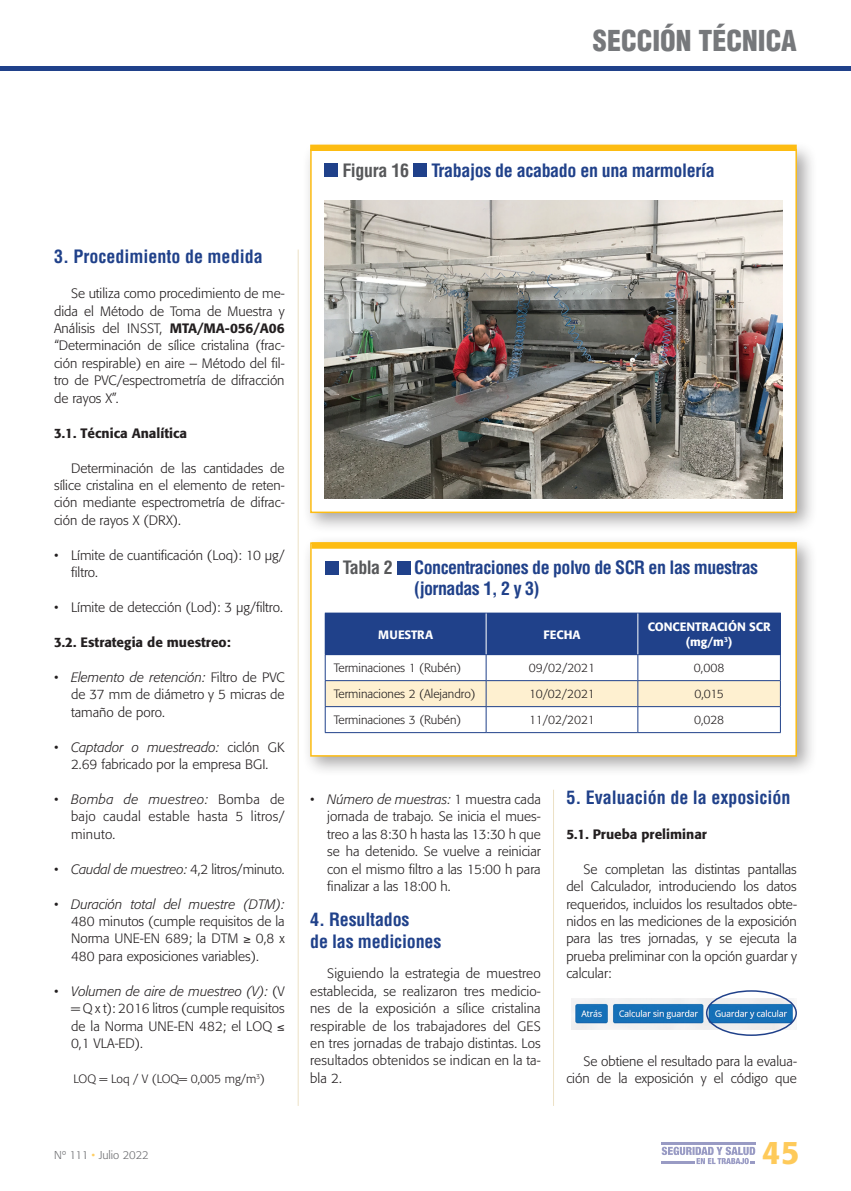
<style>
.page{position:relative;width:851px;height:1191px;background:#fff}
.page>*{position:absolute;margin:0;border:0;box-sizing:border-box;transform-origin:0 0}
.t1{font:500 32.4px "Formata";color:#feca5a}
.t2{font:900 condensed 28.05px "Helvetica LT Std";color:#76787b}
.t3{font:700 condensed 18px/21.6px "Helvetica LT Std";letter-spacing:-.02em;color:#20418a}
.t4{font:700 condensed 18px "Helvetica LT Std";color:#20418a}
.t5{font:700 condensed 18px "Helvetica LT Std";letter-spacing:-.03em;color:#57585a}
.t6{font:300 13.5px/17.4px "Formata";color:#231f20;text-align:justify}
.t7{font:500 13.5px "Formata";color:#231f20}
.t8{font:300 12px "Formata";color:#231f20}
.t9{font:500 12px/15px "Formata";color:#fff;text-align:center}
.t10{font:300 11.25px "Formata";color:#6c6d70}
.s1{color:#57585a}
.s2{font-weight:500}
.s3{font-style:italic}
.s4{color:#fece64}
</style>
<div class="page">
<div style="left:302px;top:534px;width:515px;height:243px;background:#231f20;opacity:.4"></div>
<div style="left:310px;top:542px;width:486px;height:214px;background:#fff;border:2px solid #fdbc12"></div>
<hr style="left:0;top:67px;width:850px;height:4px;background:#20418a">
<svg style="left:311px;top:542px;width:485px;height:7px;background:#fcbf1f"></svg>
<div style="left:397px;top:561px;width:13px;height:13px;background:#20418a"></div>
<div style="left:325px;top:561px;width:14px;height:13px;background:#20418a"></div>
<div style="left:302px;top:141px;width:515px;height:392px;background:#231f20;opacity:.4"></div>
<hr style="left:553px;top:789px;width:1px;height:317px;background:#ece1c5">
<hr style="left:298px;top:249px;width:1px;height:857px;background:#ece1c5">
<svg style="left:661px;top:1146px;width:94px;height:18px"></svg>
<hr style="left:661px;top:1161px;width:33px;height:3px;background:#999bc4">
<hr style="left:661px;top:1142px;width:94px;height:2px;background:#999bc4">
<div style="left:325px;top:613px;width:161px;height:41px;background:#20418a"></div>
<div style="left:486px;top:613px;width:151px;height:41px;background:#20418a"></div>
<div style="left:637px;top:613px;width:143px;height:41px;background:#20418a"></div>
<div style="left:325px;top:680px;width:161px;height:26px;background:#fef0d0"></div>
<div style="left:486px;top:680px;width:151px;height:26px;background:#fef0d0"></div>
<div style="left:637px;top:680px;width:143px;height:26px;background:#fef0d0"></div>
<hr style="left:325px;top:732px;width:161px;height:1px;background:#20418a">
<hr style="left:486px;top:732px;width:151px;height:1px;background:#20418a">
<hr style="left:637px;top:732px;width:143px;height:1px;background:#20418a">
<hr style="left:325px;top:612px;width:161px;height:1px;background:#20418a">
<hr style="left:486px;top:612px;width:151px;height:1px;background:#20418a">
<hr style="left:637px;top:612px;width:143px;height:1px;background:#20418a">
<hr style="left:325px;top:654px;width:161px;height:1px;background:#20418a">
<hr style="left:486px;top:654px;width:151px;height:1px;background:#20418a">
<hr style="left:637px;top:654px;width:143px;height:1px;background:#20418a">
<hr style="left:485px;top:613px;width:1px;height:41px;background:#fff">
<hr style="left:637px;top:613px;width:1px;height:41px;background:#fff">
<hr style="left:325px;top:680px;width:161px;height:1px;background:#20418a">
<svg style="left:325px;top:655px;width:1px;height:77px"></svg>
<hr style="left:486px;top:680px;width:151px;height:1px;background:#20418a">
<hr style="left:637px;top:680px;width:143px;height:1px;background:#20418a">
<svg style="left:779px;top:655px;width:1px;height:77px"></svg>
<hr style="left:325px;top:706px;width:161px;height:1px;background:#20418a">
<hr style="left:486px;top:706px;width:151px;height:1px;background:#20418a">
<hr style="left:637px;top:706px;width:143px;height:1px;background:#20418a">
<svg style="left:485px;top:655px;width:1px;height:77px"></svg>
<svg style="left:637px;top:655px;width:1px;height:77px"></svg>
<div style="left:310px;top:149px;width:486px;height:364px;background:#fff;border:2px solid #fdbc12"></div>
<div style="left:324px;top:163px;width:14px;height:14px;background:#20418a"></div>
<div style="left:413px;top:163px;width:14px;height:14px;background:#20418a"></div>
<img style="left:324px;top:201px;width:458px;height:297px">
<div style="left:310px;top:145px;width:486px;height:6px;background:#fdbc12"></div>
<img style="left:571px;top:998px;width:225px;height:31px">
<div style="left:705px;top:990px;width:91px;height:46px;border:2px solid #20418a;border-radius:50%"></div>
<h2 class="t2" style="left:593px;top:23px;width:205px">SECCIÓN TÉCNICA</h2>
<p class="t3" style="left:342px;top:159px;width:374px"><span class="s1">Figura 16</span> Trabajos de acabado en una marmolería</p>
<p class="t4" style="left:54px;top:245px;width:210px">3. Procedimiento de medida</p>
<p class="t6" style="left:54px;top:285px;width:232px;text-indent:17px">Se utiliza como procedimiento de me&shy;dida el Método de Toma de Muestra y Análisis del INSST, <span class="s2">MTA/MA-056/A06 </span>“Determinación de sílice cristalina (frac&shy;ción respirable) en aire – Método del fil&shy;tro de PVC/espectrometría de difracción de rayos X”.</p>
<p class="t7" style="left:54px;top:424px;width:135px">3.1. Técnica Analítica</p>
<p class="t6" style="left:54px;top:459px;width:232px;text-indent:17px">Determinación de las cantidades de sílice cristalina en el elemento de reten&shy;ción mediante espectrometría de difrac&shy;ción de rayos X (DRX).</p>
<p class="t6" style="left:71px;top:546px;width:215px;text-indent:-17px">• Límite de cuantificación (Loq): 10 µg/ filtro.</p>
<p class="t6" style="left:54px;top:599px;width:230px">• Límite de detección (Lod): 3 µg/filtro.</p>
<p class="t7" style="left:54px;top:634px;width:178px">3.2. Estrategia de muestreo:</p>
<p class="t6" style="left:71px;top:668px;width:215px;text-indent:-17px">• <span class="s3">Elemento de retención:</span> Filtro de PVC de 37 mm de diámetro y 5 micras de tamaño de poro.</p>
<p class="t6" style="left:54px;top:738px;width:232px;text-align:center">• <span class="s3">Captador o muestreado:</span> ciclón GK<br>2.69 fabricado por la empresa BGI.</p>
<p class="t6" style="left:71px;top:790px;width:215px;text-indent:-17px">• <span class="s3">Bomba de muestreo:</span> Bomba de bajo caudal estable hasta 5 litros/ minuto.</p>
<p class="t6" style="left:54px;top:860px;width:232px">• <span class="s3">Caudal de muestreo:</span> 4,2 litros/minuto.</p>
<p class="t6" style="left:71px;top:895px;width:215px;text-indent:-17px">• <span class="s3">Duración total del muestre (DTM):<br></span>480 minutos (cumple requisitos de la Norma UNE-EN 689; la DTM ≥ 0,8 x 480 para exposiciones variables).</p>
<p class="t6" style="left:71px;top:982px;width:215px;text-indent:-17px">• <span class="s3">Volumen de aire de muestreo (V):</span> (V = Q x t): 2016 litros (cumple requisitos de la Norma UNE-EN 482; el LOQ ≤ 0,1 VLA-ED).</p>
<p class="t8" style="left:74px;top:1071px;width:193px">LOQ = Loq / V (LOQ= 0,005 mg/m<sup>3</sup>)</p>
<p class="t5" style="left:343px;top:556px;width:51px">Tabla 2</p>
<p class="t3" style="left:414px;top:557px;width:345px">Concentraciones de polvo de SCR en las muestras</p>
<p class="t3" style="left:414px;top:577px;width:127px">(jornadas 1, 2 y 3)</p>
<p class="t9" style="left:378px;top:627px;width:56px">MUESTRA</p>
<p class="t9" style="left:543px;top:627px;width:39px">FECHA</p>
<p class="t9" style="left:647px;top:619px;width:124px">CONCENTRACIÓN SCR (mg/m<sup>3</sup>)</p>
<p class="t8" style="left:333px;top:661px;width:129px">Terminaciones 1 (Rubén)</p>
<p class="t8" style="left:529px;top:661px;width:67px">09/02/2021</p>
<p class="t8" style="left:693px;top:661px;width:32px">0,008</p>
<p class="t8" style="left:333px;top:687px;width:143px">Terminaciones 2 (Alejandro)</p>
<p class="t8" style="left:529px;top:687px;width:67px">10/02/2021</p>
<p class="t8" style="left:694px;top:687px;width:31px">0,015</p>
<p class="t8" style="left:334px;top:713px;width:129px">Terminaciones 3 (Rubén)</p>
<p class="t8" style="left:529px;top:713px;width:67px">11/02/2021</p>
<p class="t8" style="left:694px;top:713px;width:32px">0,028</p>
<p class="t6" style="left:327px;top:790px;width:215px;text-indent:-17px">• <span class="s3">Número de muestras:</span> 1 muestra cada jornada de trabajo. Se inicia el mues&shy;treo a las 8:30 h hasta las 13:30 h que se ha detenido. Se vuelve a reiniciar con el mismo filtro a las 15:00 h para finalizar a las 18:00 h.</p>
<p class="t3" style="left:310px;top:908px;width:133px">4. Resultados<br>de las mediciones</p>
<p class="t6" style="left:310px;top:965px;width:232px;text-indent:17px">Siguiendo la estrategia de muestreo establecida, se realizaron tres medicio&shy;nes de la exposición a sílice cristalina respirable de los trabajadores del GES en tres jornadas de trabajo distintas. Los resultados obtenidos se indican en la ta&shy;bla 2.</p>
<p class="t4" style="left:566px;top:786px;width:225px">5. Evaluación de la exposición</p>
<p class="t7" style="left:566px;top:825px;width:142px">5.1. Prueba preliminar</p>
<p class="t6" style="left:566px;top:860px;width:232px;text-indent:17px">Se completan las distintas pantallas del Calculador, introduciendo los datos requeridos, incluidos los resultados obte&shy;nidos en las mediciones de la exposición para las tres jornadas, y se ejecuta la prueba preliminar con la opción guardar y calcular:</p>
<p class="t6" style="left:566px;top:1052px;width:232px;text-align:right">Se obtiene el resultado para la evalua&shy;ción de la exposición y el código que</p>
<p class="t10" style="left:54px;top:1148px;width:96px">Nº 111 <span class="s4">•</span> Julio 2022</p>
<h1 class="t1" style="left:761px;top:1132px;width:39px">45</h1>
</div>
